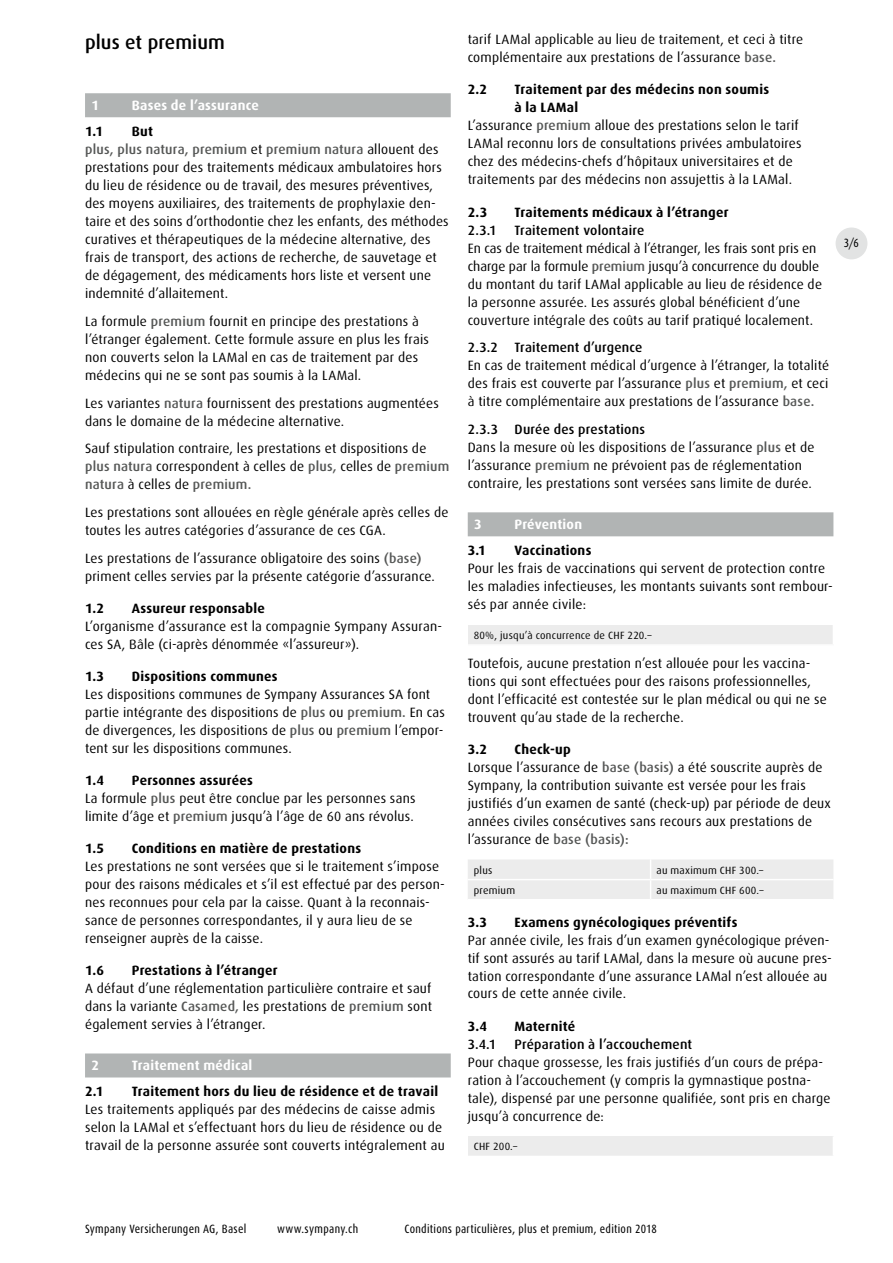
<style>
.page{position:relative;width:893px;height:1263px;background:#fff}
.page>*{position:absolute;margin:0;border:0;box-sizing:border-box;transform-origin:0 0}
.t1{font:500 19.5px "Dax";letter-spacing:.005em;color:#000}
.t2{font:13.5px/18px "Dax";letter-spacing:.015em;color:#000}
.t3{font:700 13.5px "Dax";letter-spacing:.02em;color:#000}
.t4{font:500 13.5px "Dax";letter-spacing:.015em;color:#000}
.t5{font:700 13.5px "Dax";letter-spacing:.015em;color:#fff}
.t6{font:12px "Dax Condensed";letter-spacing:.025em;color:#000}
.t7{font:10.5px "Dax";letter-spacing:.025em;color:#000}
.s1{font-weight:700}
.s2{font-weight:500;color:#555756}
.s3{font-weight:500}
</style>
<div class="page">
<div style="left:836px;top:227px;width:31px;height:32px;background:#e2e3e3;border-radius:50%"></div>
<div style="left:85px;top:93px;width:366px;height:24px;background:#b1b4b4"></div>
<div style="left:85px;top:1053px;width:366px;height:24px;background:#b1b4b4"></div>
<div style="left:468px;top:512px;width:365px;height:24px;background:#b1b4b4"></div>
<div style="left:468px;top:625px;width:365px;height:20px;background:#ececec"></div>
<hr style="left:468px;top:644px;width:366px;height:2px;background:#fff">
<div style="left:468px;top:860px;width:365px;height:39px;background:#ececec"></div>
<div style="left:468px;top:1136px;width:365px;height:20px;background:#ececec"></div>
<h1 class="t1" style="left:85px;top:31px;width:141px">plus et premium---</h1>
<p class="t5" style="left:91px;top:97px;width:9px">1</p>
<p class="t5" style="left:132px;top:97px;width:129px">Bases de l’assurance</p>
<p class="t3" style="left:85px;top:124px;width:19px">1.1</p>
<p class="t2" style="left:85px;top:123px;width:365px;text-indent:47px"><span class="s1">But<br></span><span class="s2">plus, plus natura, premium</span> et <span class="s2">premium natura</span> allouent des prestations pour des traitements médicaux ambulatoires hors du lieu de résidence ou de travail, des mesures préventives, des moyens auxiliaires, des traitements de prophylaxie den&shy;taire et des soins d’orthodontie chez les enfants, des méthodes curatives et thérapeutiques de la médecine alternative, des frais de transport, des actions de recherche, de sauvetage et de dégagement, des médicaments hors liste et versent une indemnité d’allaitement.</p>
<p class="t2" style="left:85px;top:312px;width:345px">La formule <span class="s2">premium</span> fournit en principe des prestations à l’étranger également. Cette formule assure en plus les frais non couverts selon la LAMal en cas de traitement par des médecins qui ne se sont pas soumis à la LAMal.</p>
<p class="t2" style="left:85px;top:394px;width:355px">Les variantes <span class="s2">natura</span> fournissent des prestations augmentées dans le domaine de la médecine alternative.</p>
<p class="t2" style="left:85px;top:440px;width:366px">Sauf stipulation contraire, les prestations et dispositions de <span class="s2">plus natura</span> correspondent à celles de <span class="s2">plus,</span> celles de <span class="s2">premium natura</span> à celles de <span class="s2">premium.</span></p>
<p class="t2" style="left:85px;top:504px;width:365px">Les prestations sont allouées en règle générale après celles de toutes les autres catégories d’assurance de ces CGA.</p>
<p class="t2" style="left:85px;top:549px;width:351px">Les prestations de l’assurance obligatoire des soins <span class="s2">(base) </span>priment celles servies par la présente catégorie d’assurance.</p>
<p class="t3" style="left:85px;top:601px;width:21px">1.2</p>
<p class="t3" style="left:132px;top:601px;width:135px">Assureur responsable</p>
<p class="t2" style="left:85px;top:617px;width:359px">L’organisme d’assurance est la compagnie Sympany Assuran&shy;ces SA, Bâle (ci-après dénommée «l’assureur»).</p>
<p class="t3" style="left:85px;top:669px;width:21px">1.3</p>
<p class="t3" style="left:132px;top:669px;width:147px">Dispositions communes</p>
<p class="t2" style="left:85px;top:685px;width:361px">Les dispositions communes de Sympany Assurances SA font partie intégrante des dispositions de <span class="s2">plus</span> ou <span class="s2">premium.</span> En cas de divergences, les dispositions de <span class="s2">plus</span> ou <span class="s2">premium</span> l’empor&shy;tent sur les dispositions communes.</p>
<p class="t3" style="left:85px;top:773px;width:20px">1.4</p>
<p class="t2" style="left:85px;top:771px;width:332px;text-indent:47px"><span class="s1">Personnes assurées<br></span>La formule <span class="s2">plus</span> peut être conclue par les personnes sans limite d’âge et <span class="s2">premium</span> jusqu’à l’âge de 60 ans révolus.</p>
<p class="t3" style="left:85px;top:841px;width:21px">1.5</p>
<p class="t3" style="left:132px;top:841px;width:231px">Conditions en matière de prestations</p>
<p class="t2" style="left:85px;top:857px;width:361px">Les prestations ne sont versées que si le traitement s’impose pour des raisons médicales et s’il est effectué par des person&shy;nes reconnues pour cela par la caisse. Quant à la reconnais&shy;sance de personnes correspondantes, il y aura lieu de se renseigner auprès de la caisse.</p>
<p class="t3" style="left:85px;top:963px;width:20px">1.6</p>
<p class="t3" style="left:132px;top:963px;width:147px">Prestations à l’étranger</p>
<p class="t2" style="left:85px;top:980px;width:349px;text-align:justify">A défaut d’une réglementation particulière contraire et sauf dans la variante <span class="s2">Casamed,</span> les prestations de <span class="s2">premium</span> sont également servies à l’étranger.</p>
<p class="t5" style="left:91px;top:1057px;width:9px">2</p>
<p class="t5" style="left:132px;top:1057px;width:122px">Traitement médical</p>
<p class="t3" style="left:85px;top:1084px;width:20px">2.1</p>
<p class="t3" style="left:132px;top:1084px;width:308px">Traitement hors du lieu de résidence et de travail</p>
<p class="t2" style="left:85px;top:1101px;width:361px">Les traitements appliqués par des médecins de caisse admis selon la LAMal et s’effectuant hors du lieu de résidence ou de travail de la personne assurée sont couverts intégralement au</p>
<p class="t2" style="left:468px;top:31px;width:337px">tarif LAMal applicable au lieu de traitement, et ceci à titre complémentaire aux prestations de l’assurance <span class="s2">base.</span></p>
<p class="t3" style="left:468px;top:82px;width:21px">2.2</p>
<p class="t3" style="left:514px;top:82px;width:256px">Traitement par des médecins non soumis</p>
<p class="t3" style="left:514px;top:100px;width:65px">à la LAMal</p>
<p class="t2" style="left:468px;top:117px;width:332px">L’assurance <span class="s2">premium</span> alloue des prestations selon le tarif</p>
<p class="t2" style="left:468px;top:135px;width:335px">LAMal reconnu lors de consultations privées ambulatoires</p>
<p class="t2" style="left:468px;top:153px;width:327px">chez des médecins-chefs d’hôpitaux universitaires et de</p>
<p class="t2" style="left:468px;top:171px;width:326px">traitements par des médecins non assujettis à la LAMal.</p>
<p class="t3" style="left:468px;top:204px;width:21px">2.3</p>
<p class="t3" style="left:514px;top:204px;width:216px">Traitements médicaux à l’étranger</p>
<p class="t4" style="left:468px;top:222px;width:30px">2.3.1</p>
<p class="t4" style="left:514px;top:222px;width:131px">Traitement volontaire</p>
<p class="t2" style="left:468px;top:239px;width:356px">En cas de traitement médical à l’étranger, les frais sont pris en charge par la formule <span class="s2">premium</span> jusqu’à concurrence du double du montant du tarif LAMal applicable au lieu de résidence de la personne assurée. Les assurés global bénéficient d’une couverture intégrale des coûts au tarif pratiqué localement.</p>
<p class="t4" style="left:468px;top:340px;width:176px">2.3.2 Traitement d’urgence</p>
<p class="t2" style="left:468px;top:357px;width:363px;text-align:justify">En cas de traitement médical d’urgence à l’étranger, la totalité des frais est couverte par l’assurance <span class="s2">plus</span> et <span class="s2">premium,</span> et ceci à titre complémentaire aux prestations de l’assurance <span class="s2">base.</span></p>
<p class="t2" style="left:468px;top:420px;width:348px"><span class="s3">2.3.3 Durée des prestations<br></span>Dans la mesure où les dispositions de l’assurance <span class="s2">plus</span> et de l’assurance <span class="s2">premium</span> ne prévoient pas de réglementation contraire, les prestations sont versées sans limite de durée.</p>
<p class="t5" style="left:474px;top:516px;width:9px">3</p>
<p class="t5" style="left:514px;top:516px;width:69px">Prévention</p>
<p class="t3" style="left:468px;top:543px;width:20px">3.1</p>
<p class="t3" style="left:514px;top:543px;width:78px">Vaccinations</p>
<p class="t2" style="left:468px;top:560px;width:367px">Pour les frais de vaccinations qui servent de protection contre les maladies infectieuses, les montants suivants sont rembour&shy;sés par année civile:</p>
<p class="t7" style="left:474px;top:630px;width:179px">80%, jusqu’à concurrence de CHF 220.–</p>
<p class="t2" style="left:468px;top:654px;width:360px">Toutefois, aucune prestation n’est allouée pour les vaccina&shy;tions qui sont effectuées pour des raisons professionnelles, dont l’efficacité est contestée sur le plan médical ou qui ne se trouvent qu’au stade de la recherche.</p>
<p class="t3" style="left:468px;top:741px;width:21px">3.2</p>
<p class="t2" style="left:468px;top:740px;width:365px;text-indent:47px"><span class="s1">Check-up<br></span>Lorsque l’assurance de <span class="s2">base (basis)</span> a été souscrite auprès de Sympany, la contribution suivante est versée pour les frais justifiés d’un examen de santé (check-up) par période de deux années civiles consécutives sans recours aux prestations de l’assurance de <span class="s2">base (basis):</span></p>
<p class="t7" style="left:474px;top:864px;width:20px">plus</p>
<p class="t7" style="left:657px;top:864px;width:108px">au maximum CHF 300.–</p>
<p class="t7" style="left:474px;top:884px;width:43px">premium</p>
<p class="t7" style="left:657px;top:884px;width:108px">au maximum CHF 600.–</p>
<p class="t3" style="left:468px;top:914px;width:21px">3.3</p>
<p class="t3" style="left:514px;top:914px;width:224px">Examens gynécologiques préventifs</p>
<p class="t2" style="left:468px;top:931px;width:365px">Par année civile, les frais d’un examen gynécologique préven&shy;tif sont assurés au tarif LAMal, dans la mesure où aucune pres&shy;tation correspondante d’une assurance LAMal n’est allouée au cours de cette année civile.</p>
<p class="t3" style="left:468px;top:1018px;width:21px">3.4</p>
<p class="t3" style="left:514px;top:1018px;width:62px">Maternité</p>
<p class="t4" style="left:468px;top:1036px;width:30px">3.4.1</p>
<p class="t4" style="left:514px;top:1036px;width:179px">Préparation à l’accouchement</p>
<p class="t2" style="left:468px;top:1053px;width:364px">Pour chaque grossesse, les frais justifiés d’un cours de prépa&shy;ration à l’accouchement (y compris la gymnastique postna&shy;tale), dispensé par une personne qualifiée, sont pris en charge jusqu’à concurrence de:</p>
<p class="t7" style="left:474px;top:1141px;width:45px">CHF 200.–</p>
<p class="t6" style="left:844px;top:237px;width:17px">3/6</p>
<p class="t6" style="left:85px;top:1222px;width:163px">Sympany Versicherungen AG, Basel</p>
<p class="t6" style="left:277px;top:1222px;width:83px">www.sympany.ch</p>
<p class="t6" style="left:405px;top:1222px;width:254px">Conditions particulières, plus et premium, edition 2018</p>
</div>
